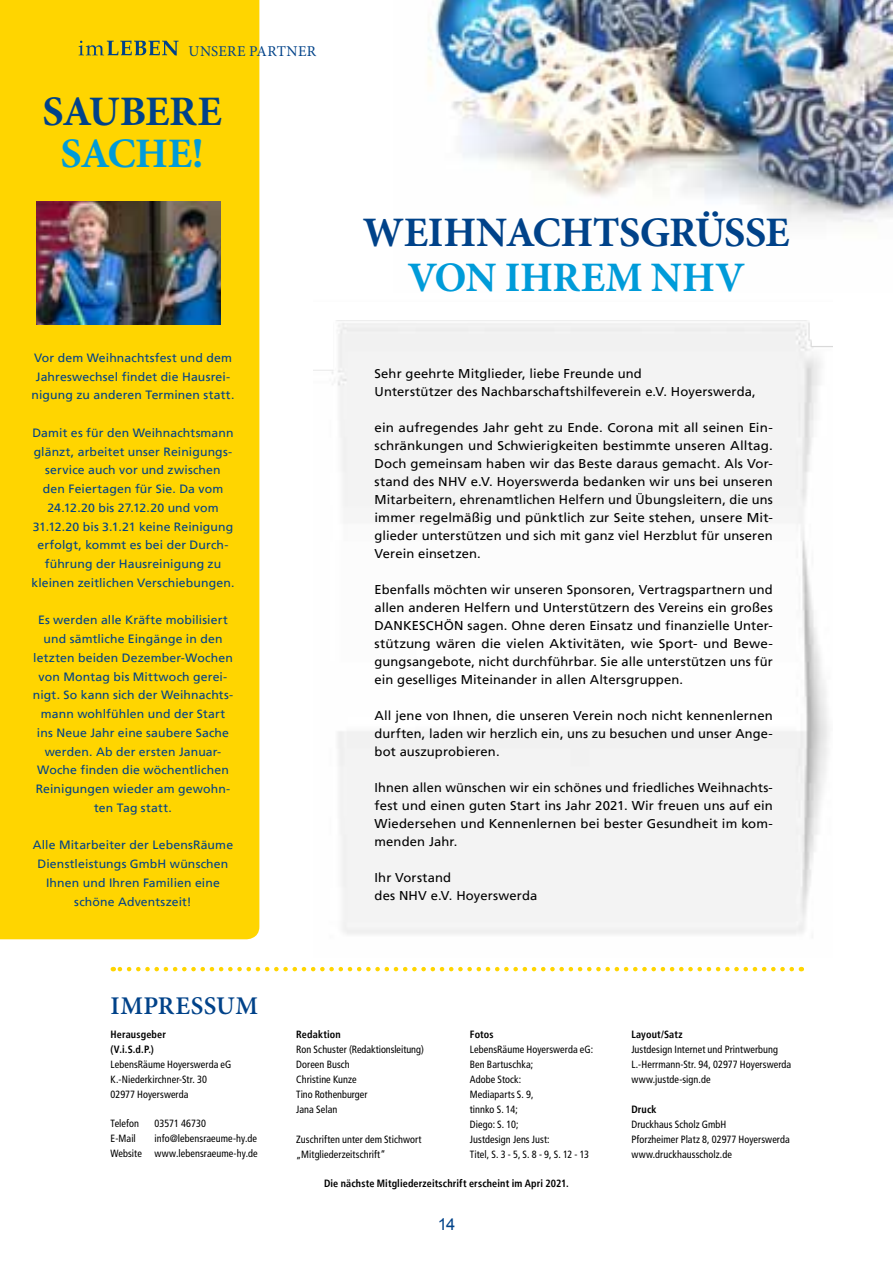
<style>
.page{position:relative;width:893px;height:1263px;background:#fff}
.page>*{position:absolute;margin:0;border:0;box-sizing:border-box;transform-origin:0 0}
.t1{font:700 42px "Minion Pro";letter-spacing:-.015em;color:#004289}
.t2{font:700 42px "Minion Pro";letter-spacing:-.01em;color:#009bd9}
.t3{font:600 25.5px "Minion Pro";letter-spacing:.02em;color:#004289}
.t4{font:16.5px "Arial";color:#004289}
.t5{font:15px "Minion Pro";letter-spacing:.02em;color:#004289}
.t6{font:12.75px/18px "Frutiger LT";letter-spacing:.01em;color:#000;text-align:justify}
.t7{font:12.75px/18px "Frutiger LT";letter-spacing:.01em;color:#000;text-align:justify;scale:1.05 1}
.t8{font:12px/18.8px "Frutiger LT";letter-spacing:.01em;color:#004289;text-align:center}
.t9{font:condensed 10.5px/15px "Frutiger LT";letter-spacing:.005em;color:#000}
.t10{font:700 condensed 10.5px/15px "Frutiger LT";letter-spacing:.015em;color:#000}
</style>
<div class="page">
<div style="left:0;top:0;width:259px;height:939px;background:#ffd500"></div>
<img style="left:428px;top:0;width:465px;height:222px">
<img style="left:314px;top:320px;width:519px;height:614px">
<svg style="left:113px;top:967px;width:679px;height:4px"></svg>
<img style="left:37px;top:201px;width:184px;height:123px">
<svg style="left:79px;top:41px;width:100px;height:15px"></svg>
<p class="t5" style="left:188px;top:41px;width:129px">UNSERE PARTNER</p>
<h1 class="t1" style="left:42px;top:82px;width:181px">SAUBERE</h1>
<h1 class="t2" style="left:61px;top:124px;width:145px">SACHE!</h1>
<p class="t8" style="left:32px;top:348px;width:204px">Vor dem Weihnachtsfest und dem<br>Jahreswechsel findet die Hausrei&shy;nigung zu anderen Terminen statt.</p>
<p class="t8" style="left:31px;top:423px;width:205px">Damit es für den Weihnachtsmann glänzt, arbeitet unser Reinigungs&shy;service auch vor und zwischen<br>den Feiertagen für Sie. Da vom<br>24.12.20 bis 27.12.20 und vom<br>31.12.20 bis 3.1.21 keine Reinigung erfolgt, kommt es bei der Durch&shy;führung der Hausreinigung zu kleinen zeitlichen Verschiebungen.</p>
<p class="t8" style="left:33px;top:611px;width:202px">Es werden alle Kräfte mobilisiert und sämtliche Eingänge in den letzten beiden Dezember-Wochen von Montag bis Mittwoch gerei&shy;nigt. So kann sich der Weihnachts&shy;mann wohlfühlen und der Start ins Neue Jahr eine saubere Sache werden. Ab der ersten Januar-<br>Woche finden die wöchentlichen<br>Reinigungen wieder am gewohn&shy;ten Tag statt.</p>
<p class="t8" style="left:33px;top:836px;width:202px">Alle Mitarbeiter der LebensRäume<br>Dienstleistungs GmbH wünschen<br>Ihnen und Ihren Familien eine schöne Adventszeit!</p>
<h2 class="t3" style="left:111px;top:988px;width:149px">IMPRESSUM</h2>
<p class="t10" style="left:111px;top:1027px;width:57px">Herausgeber (V.i.S.d.P.)</p>
<p class="t9" style="left:111px;top:1057px;width:122px">LebensRäume Hoyerswerda eG<br>K.-Niederkirchner-Str. 30<br>02977 Hoyerswerda</p>
<p class="t9" style="left:111px;top:1116px;width:33px">Telefon<br>E-Mail<br>Website</p>
<p class="t9" style="left:155px;top:1116px;width:105px">03571 46730 info@lebensraeume-hy.de www.lebensraeume-hy.de</p>
<h1 class="t1" style="left:363px;top:203px;width:428px">WEIHNACHTSGRÜSSE</h1>
<h1 class="t2" style="left:407px;top:248px;width:339px">VON IHREM NHV</h1>
<p class="t6" style="left:375px;top:365px;width:383px">Sehr geehrte Mitglieder, liebe Freunde und<br>Unterstützer des Nachbarschaftshilfeverein e.V. Hoyerswerda,</p>
<p class="t7" style="left:375px;top:419px;width:381px">ein aufregendes Jahr geht zu Ende. Corona mit all seinen Ein&shy;schränkungen und Schwierigkeiten bestimmte unseren Alltag.<br>Doch gemeinsam haben wir das Beste daraus gemacht. Als Vor&shy;stand des NHV e.V. Hoyerswerda bedanken wir uns bei unseren Mitarbeitern, ehrenamtlichen Helfern und Übungsleitern, die uns immer regelmäßig und pünktlich zur Seite stehen, unsere Mit&shy;glieder unterstützen und sich mit ganz viel Herzblut für unseren Verein einsetzen.</p>
<p class="t6" style="left:375px;top:581px;width:400px">Ebenfalls möchten wir unseren Sponsoren, Vertragspartnern und allen anderen Helfern und Unterstützern des Vereins ein großes DANKESCHÖN sagen. Ohne deren Einsatz und finanzielle Unter&shy;stützung wären die vielen Aktivitäten, wie Sport- und Bewe&shy;gungsangebote, nicht durchführbar. Sie alle unterstützen uns für ein geselliges Miteinander in allen Altersgruppen.</p>
<p class="t6" style="left:375px;top:707px;width:400px">All jene von Ihnen, die unseren Verein noch nicht kennenlernen durften, laden wir herzlich ein, uns zu besuchen und unser Ange&shy;bot auszuprobieren.</p>
<p class="t6" style="left:375px;top:779px;width:400px">Ihnen allen wünschen wir ein schönes und friedliches Weihnachts&shy;fest und einen guten Start ins Jahr 2021. Wir freuen uns auf ein Wiedersehen und Kennenlernen bei bester Gesundheit im kom&shy;menden Jahr.</p>
<p class="t6" style="left:375px;top:869px;width:164px">Ihr Vorstand<br>des NHV e.V. Hoyerswerda</p>
<p class="t10" style="left:296px;top:1027px;width:46px">Redaktion</p>
<p class="t9" style="left:296px;top:1042px;width:129px">Ron Schuster (Redaktionsleitung)<br>Doreen Busch<br>Christine Kunze<br>Tino Rothenburger<br>Jana Selan</p>
<p class="t9" style="left:296px;top:1132px;width:127px">Zuschriften unter dem Stichwort „Mitgliederzeitschrift“</p>
<p class="t10" style="left:470px;top:1027px;width:25px">Fotos</p>
<p class="t9" style="left:470px;top:1042px;width:125px">LebensRäume Hoyerswerda eG:<br>Ben Bartuschka;<br>Adobe Stock:<br>Mediaparts S. 9,<br>tinnko S. 14;<br>Diego: S. 10;<br>Justdesign Jens Just:<br>Titel, S. 3 - 5, S. 8 - 9, S. 12 - 13</p>
<p class="t10" style="left:324px;top:1175px;width:246px">Die nächste Mitgliederzeitschrift erscheint im Apri 2021.</p>
<p class="t4" style="left:438px;top:1214px;width:19px">14</p>
<p class="t10" style="left:631px;top:1027px;width:53px">Layout/Satz</p>
<p class="t9" style="left:631px;top:1042px;width:161px">Justdesign Internet und Printwerbung<br>L.-Herrmann-Str. 94, 02977 Hoyerswerda www.justde-sign.de</p>
<p class="t10" style="left:631px;top:1102px;width:27px">Druck</p>
<p class="t9" style="left:631px;top:1117px;width:160px">Druckhaus Scholz GmbH<br>Pforzheimer Platz 8, 02977 Hoyerswerda www.druckhausscholz.de</p>
</div>
